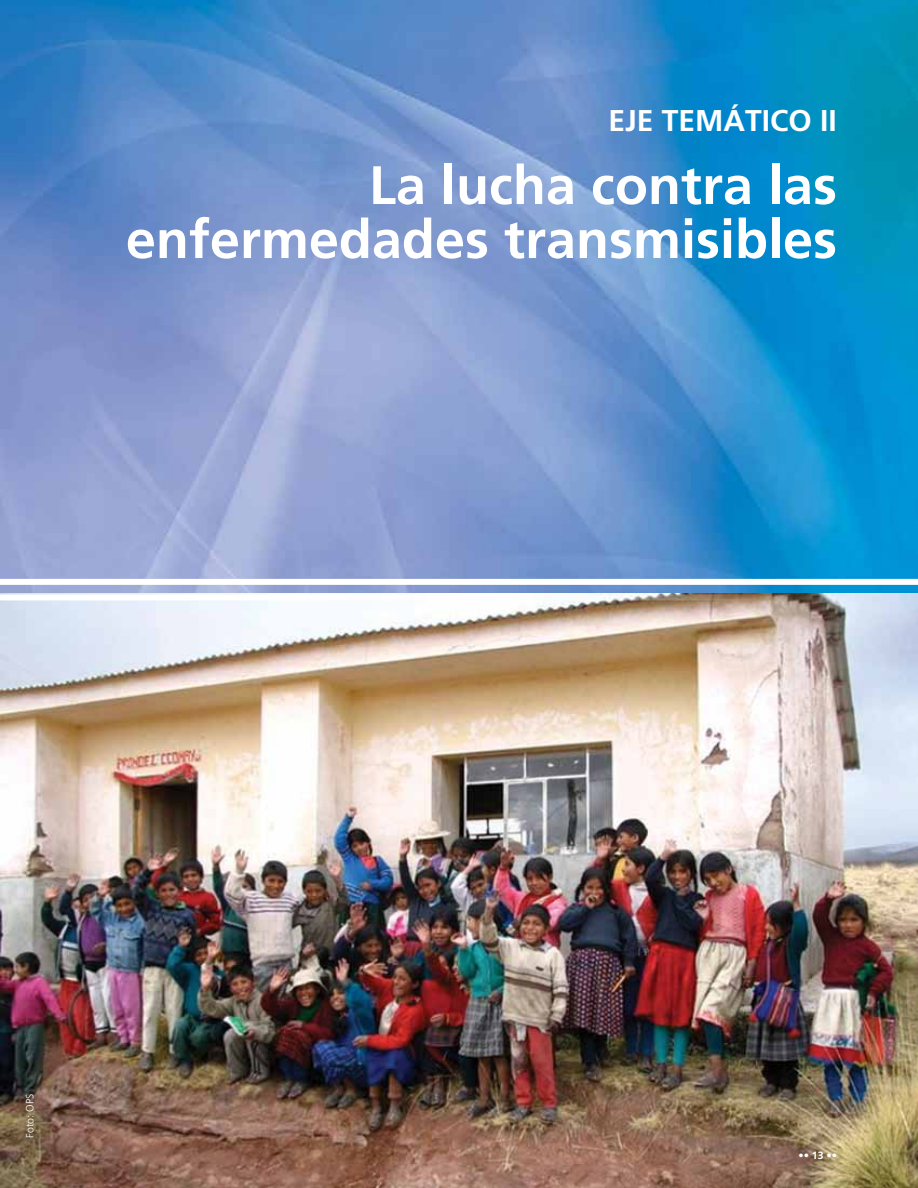
<style>
.page{position:relative;width:918px;height:1188px;background:#fff}
.page>*{position:absolute;margin:0;border:0;box-sizing:border-box;transform-origin:0 0}
.t1{font:700 54px/54px "Frutiger";color:#fff;text-align:right}
.t2{font:700 30px "Frutiger";color:#fff}
.t3{font:300 10.5px "Frutiger";color:#fff}
.t4{font:700 10.5px "Frutiger";color:#fff}
</style>
<div class="page">
<img style="left:0;top:0;width:918px;height:593px">
<img style="left:0;top:593px;width:918px;height:595px">
<div style="left:0;top:579px;width:918px;height:6px;background:#fff"></div>
<svg style="left:0;top:594px;width:756px;height:6px"></svg>
<p class="t2" style="left:609px;top:103px;width:230px">EJE TEMÁTICO II</p>
<p class="t1" style="left:126px;top:158px;width:713px">La lucha contra las enfermedades transmisibles</p>
<p class="t3" style="left:24px;top:1138px;width:45px;rotate:-90deg">Foto: OPS</p>
<p class="t4" style="left:798px;top:1149px;width:40px">•• 13 ••</p>
</div>
